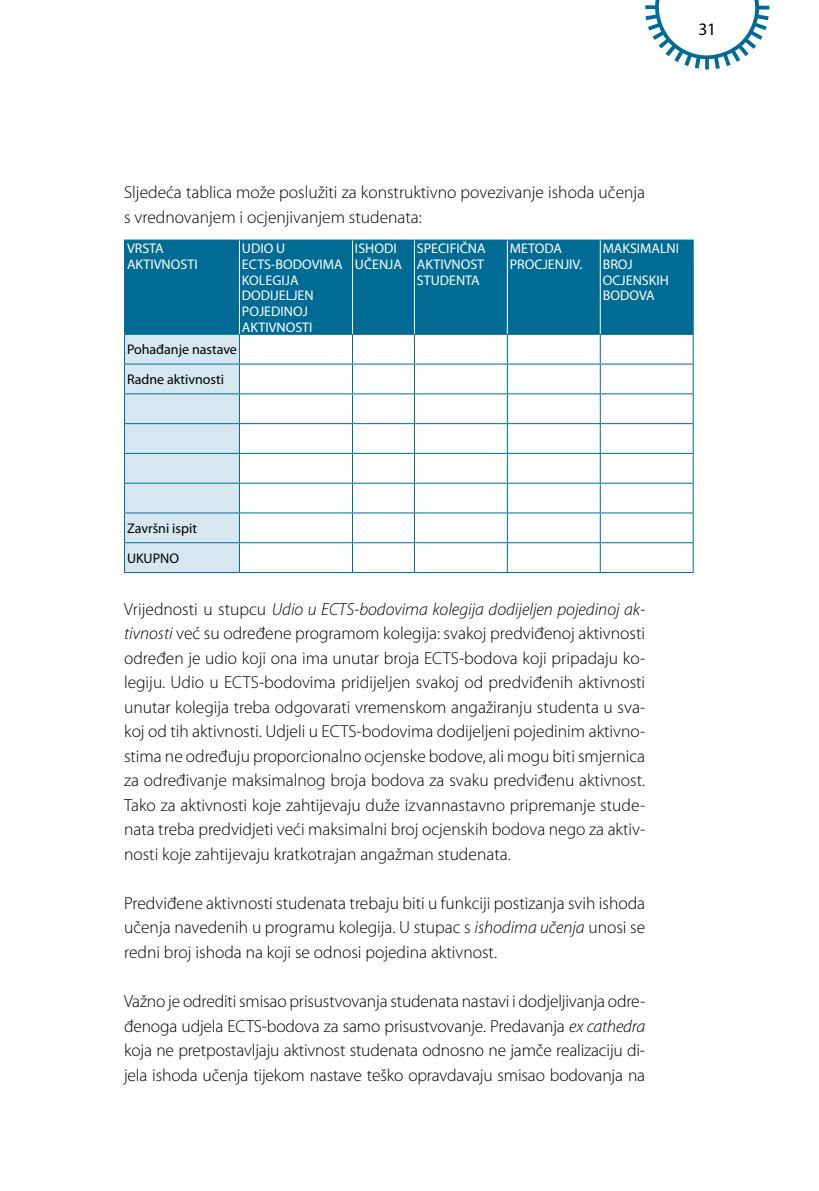
<style>
.page{position:relative;width:819px;height:1191px;background:#fff}
.page>*{position:absolute;margin:0;border:0;box-sizing:border-box;transform-origin:0 0}
.t1{font:300 17.5px/24.5px "Myriad Pro";color:#000;text-align:justify}
.t2{font:17.5px "Myriad Pro";color:#000}
.t3{font:14px/15.8px "Myriad Pro";color:#fff}
.t4{font:14px/29.8px "Myriad Pro";color:#000}
.s1{font-style:italic}
</style>
<div class="page">
<svg style="left:645px;top:0;width:124px;height:69px"></svg>
<div style="left:125px;top:241px;width:567px;height:93px;background:#006c95"></div>
<hr style="left:124px;top:240px;width:115px;height:1px;background:#006c95">
<hr style="left:124px;top:240px;width:1px;height:94px;background:#006c95">
<hr style="left:239px;top:240px;width:113px;height:1px;background:#006c95">
<hr style="left:352px;top:240px;width:62px;height:1px;background:#006c95">
<hr style="left:414px;top:240px;width:93px;height:1px;background:#006c95">
<hr style="left:507px;top:240px;width:93px;height:1px;background:#006c95">
<hr style="left:600px;top:240px;width:93px;height:1px;background:#006c95">
<hr style="left:692px;top:240px;width:1px;height:94px;background:#006c95">
<hr style="left:239px;top:334px;width:113px;height:1px;background:#006c95">
<hr style="left:352px;top:334px;width:62px;height:1px;background:#006c95">
<hr style="left:414px;top:334px;width:93px;height:1px;background:#006c95">
<hr style="left:507px;top:334px;width:93px;height:1px;background:#006c95">
<hr style="left:600px;top:334px;width:93px;height:1px;background:#006c95">
<hr style="left:239px;top:364px;width:113px;height:1px;background:#006c95">
<hr style="left:352px;top:364px;width:62px;height:1px;background:#006c95">
<hr style="left:414px;top:364px;width:93px;height:1px;background:#006c95">
<hr style="left:507px;top:364px;width:93px;height:1px;background:#006c95">
<hr style="left:600px;top:364px;width:93px;height:1px;background:#006c95">
<hr style="left:239px;top:393px;width:113px;height:1px;background:#006c95">
<hr style="left:352px;top:393px;width:62px;height:1px;background:#006c95">
<hr style="left:414px;top:393px;width:93px;height:1px;background:#006c95">
<hr style="left:507px;top:393px;width:93px;height:1px;background:#006c95">
<hr style="left:600px;top:393px;width:93px;height:1px;background:#006c95">
<hr style="left:239px;top:423px;width:113px;height:1px;background:#006c95">
<hr style="left:352px;top:423px;width:62px;height:1px;background:#006c95">
<hr style="left:414px;top:423px;width:93px;height:1px;background:#006c95">
<hr style="left:507px;top:423px;width:93px;height:1px;background:#006c95">
<hr style="left:600px;top:423px;width:93px;height:1px;background:#006c95">
<hr style="left:239px;top:453px;width:113px;height:1px;background:#006c95">
<hr style="left:352px;top:453px;width:62px;height:1px;background:#006c95">
<hr style="left:414px;top:453px;width:93px;height:1px;background:#006c95">
<hr style="left:507px;top:453px;width:93px;height:1px;background:#006c95">
<hr style="left:600px;top:453px;width:93px;height:1px;background:#006c95">
<hr style="left:239px;top:483px;width:113px;height:1px;background:#006c95">
<hr style="left:352px;top:483px;width:62px;height:1px;background:#006c95">
<hr style="left:414px;top:483px;width:93px;height:1px;background:#006c95">
<hr style="left:507px;top:483px;width:93px;height:1px;background:#006c95">
<hr style="left:600px;top:483px;width:93px;height:1px;background:#006c95">
<hr style="left:239px;top:512px;width:113px;height:1px;background:#006c95">
<hr style="left:352px;top:512px;width:62px;height:1px;background:#006c95">
<hr style="left:414px;top:512px;width:93px;height:1px;background:#006c95">
<hr style="left:507px;top:512px;width:93px;height:1px;background:#006c95">
<hr style="left:600px;top:512px;width:93px;height:1px;background:#006c95">
<hr style="left:239px;top:542px;width:113px;height:1px;background:#006c95">
<svg style="left:124px;top:334px;width:116px;height:238px;background:#cce0eb"></svg>
<hr style="left:352px;top:542px;width:62px;height:1px;background:#006c95">
<svg style="left:352px;top:335px;width:1px;height:237px"></svg>
<hr style="left:414px;top:542px;width:93px;height:1px;background:#006c95">
<svg style="left:414px;top:335px;width:1px;height:237px"></svg>
<hr style="left:507px;top:542px;width:93px;height:1px;background:#006c95">
<svg style="left:507px;top:335px;width:1px;height:237px"></svg>
<hr style="left:600px;top:542px;width:93px;height:1px;background:#006c95">
<svg style="left:599px;top:335px;width:1px;height:237px"></svg>
<svg style="left:692px;top:335px;width:1px;height:237px"></svg>
<hr style="left:124px;top:572px;width:115px;height:1px;background:#006c95">
<hr style="left:239px;top:572px;width:113px;height:1px;background:#006c95">
<hr style="left:352px;top:572px;width:62px;height:1px;background:#006c95">
<hr style="left:414px;top:572px;width:93px;height:1px;background:#006c95">
<hr style="left:507px;top:572px;width:93px;height:1px;background:#006c95">
<hr style="left:600px;top:572px;width:93px;height:1px;background:#006c95">
<hr style="left:239px;top:240px;width:1px;height:94px;background:#fff">
<hr style="left:352px;top:240px;width:1px;height:94px;background:#fff">
<hr style="left:414px;top:240px;width:1px;height:94px;background:#fff">
<hr style="left:507px;top:240px;width:1px;height:94px;background:#fff">
<hr style="left:599px;top:240px;width:1px;height:94px;background:#fff">
<p class="t2" style="left:698px;top:18px;width:19px">31</p>
<p class="t1" style="left:124px;top:180px;width:522px">Sljedeća tablica može poslužiti za konstruktivno povezivanje ishoda učenja s vrednovanjem i ocjenjivanjem studenata:</p>
<p class="t3" style="left:127px;top:240px;width:72px">VRSTA<br>AKTIVNOSTI</p>
<p class="t3" style="left:242px;top:240px;width:102px">UDIO U<br>ECTS‑BODOVIMA<br>KOLEGIJA<br>DODIJELJEN<br>POJEDINOJ<br>AKTIVNOSTI</p>
<p class="t3" style="left:355px;top:240px;width:49px">ISHODI<br>UČENJA</p>
<p class="t3" style="left:417px;top:240px;width:70px;text-align:justify">SPECIFIČNA AKTIVNOST STUDENTA</p>
<p class="t3" style="left:510px;top:240px;width:74px">METODA<br>PROCJENJIV.</p>
<p class="t3" style="left:602px;top:240px;width:78px">MAKSIMALNI<br>BROJ<br>OCJENSKIH<br>BODOVA</p>
<p class="t4" style="left:127px;top:335px;width:111px">Pohađanje nastave<br>Radne aktivnosti</p>
<p class="t4" style="left:127px;top:513px;width:71px">Završni ispit<br>UKUPNO</p>
<p class="t1" style="left:124px;top:597px;width:522px">Vrijednosti u stupcu <span class="s1">Udio u ECTS‑bodovima kolegija dodijeljen pojedinoj ak‑ tivnosti</span> već su određene programom kolegija: svakoj predviđenoj aktivnosti određen je udio koji ona ima unutar broja ECTS‑bodova koji pripadaju ko&shy;legiju. U dio u ECTS‑bodovima pridijeljen svakoj od predviđenih aktivnosti unutar kolegija treba odgovarati vremenskom angažiranju studenta u sva&shy;koj od tih aktivnosti. U djeli u ECTS‑bodovima dodijeljeni pojedinim aktivno&shy;stima ne određuju proporcionalno ocjenske bodove, ali mogu biti smjernica za određivanje maksimalnog broja bodova za svaku predviđenu aktivnost.<br>Tako za aktivnosti koje zahtijevaju duže izvannastavno pripremanje stude&shy;nata treba predvidjeti veći maksimalni broj ocjenskih bodova nego za aktiv&shy;nosti koje zahtijevaju kratkotrajan angažman studenata.</p>
<p class="t1" style="left:124px;top:891px;width:522px">Predviđene aktivnosti studenata trebaju biti u funkciji postizanja svih ishoda učenja navedenih u programu kolegija. U stupac s <span class="s1">ishodima učenja</span> unosi se redni broj ishoda na koji se odnosi pojedina aktivnost.</p>
<p class="t1" style="left:124px;top:989px;width:522px">Važno je odrediti smisao prisustvovanja studenata nastavi i dodjeljivanja odre&shy;đenoga udjela ECTS-bodova za samo prisustvovanje. Predavanja <span class="s1">ex cathedra </span>koja ne pretpostavljaju aktivnost studenata odnosno ne jamče realizaciju di&shy;jela ishoda učenja tijekom nastave teško opravdavaju smisao bodovanja na</p>
</div>
